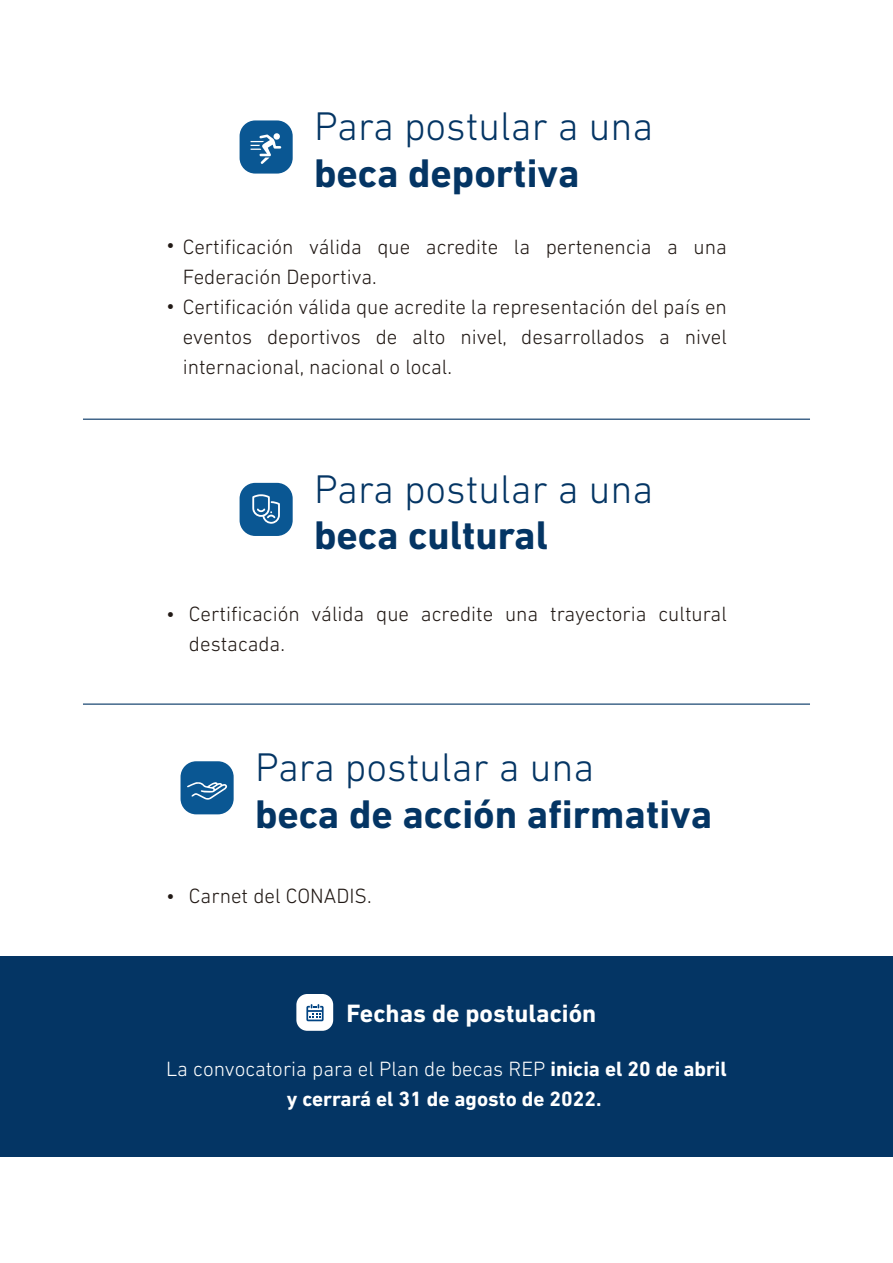
<style>
.page{position:relative;width:893px;height:1263px;background:#fff}
.page>*{position:absolute;margin:0;border:0;box-sizing:border-box;transform-origin:0 0}
.t1{font:300 40.65px "DIN Next LT Pro";color:#043564}
.t2{font:700 40.65px "DIN Next LT Pro";color:#043564}
.t3{font:700 25.5px "DIN Next LT Pro";color:#fff}
.t4{font:300 21px/30px "DIN Next LT Pro";color:#211915}
.t5{font:700 21px/30px "DIN Next LT Pro";color:#fff;text-align:center}
.s1{font-weight:300}
</style>
<div class="page">
<div style="left:0;top:956px;width:893px;height:201px;background:#043564"></div>
<div style="left:296px;top:994px;width:37px;height:37px;background:#fff;border-radius:11px"></div>
<svg style="left:306px;top:1004px;width:18px;height:17px"></svg>
<div style="left:240px;top:483px;width:53px;height:53px;background:#0a5793;border-radius:16px"></div>
<svg style="left:252px;top:494px;width:28px;height:30px"></svg>
<div style="left:181px;top:761px;width:53px;height:53px;background:#0a5793;border-radius:16px"></div>
<svg style="left:187px;top:782px;width:40px;height:18px"></svg>
<hr style="left:83px;top:703px;width:727px;height:2px;background:#043564">
<div style="left:240px;top:120px;width:53px;height:54px;background:#0a5793;border-radius:16px"></div>
<svg style="left:251px;top:133px;width:30px;height:31px"></svg>
<hr style="left:83px;top:419px;width:727px;height:1px;background:#043564">
<h1 class="t1" style="left:314px;top:103px;width:341px">Para postular a una</h1>
<h1 class="t2" style="left:314px;top:149px;width:267px">beca deportiva</h1>
<p class="t4" style="left:183px;top:231px;width:546px;text-indent:-17px">• Certificación válida que acredite la pertenencia a una<br>Federación Deportiva.</p>
<p class="t4" style="left:183px;top:291px;width:546px;text-align:justify;text-indent:-17px">• Certificación válida que acredite la representación del país en eventos deportivos de alto nivel, desarrollados a nivel internacional, nacional o local.</p>
<h1 class="t1" style="left:314px;top:465px;width:341px">Para postular a una</h1>
<h1 class="t2" style="left:314px;top:512px;width:235px">beca cultural</h1>
<p class="t4" style="left:166px;top:598px;width:10px">•</p>
<p class="t4" style="left:189px;top:598px;width:539px">Certificación válida que acredite una trayectoria cultural destacada.</p>
<h1 class="t1" style="left:255px;top:744px;width:341px">Para postular a una</h1>
<h1 class="t2" style="left:255px;top:790px;width:459px">beca de acción afirmativa</h1>
<p class="t4" style="left:166px;top:880px;width:10px">•</p>
<p class="t4" style="left:189px;top:880px;width:184px">Carnet del CONADIS.</p>
<p class="t3" style="left:347px;top:999px;width:251px">Fechas de postulación</p>
<p class="t5" style="left:166px;top:1053px;width:562px"><span class="s1">La convocatoria para el Plan de becas REP</span> inicia el 20 de abril y cerrará el 31 de agosto de 2022.</p>
</div>
